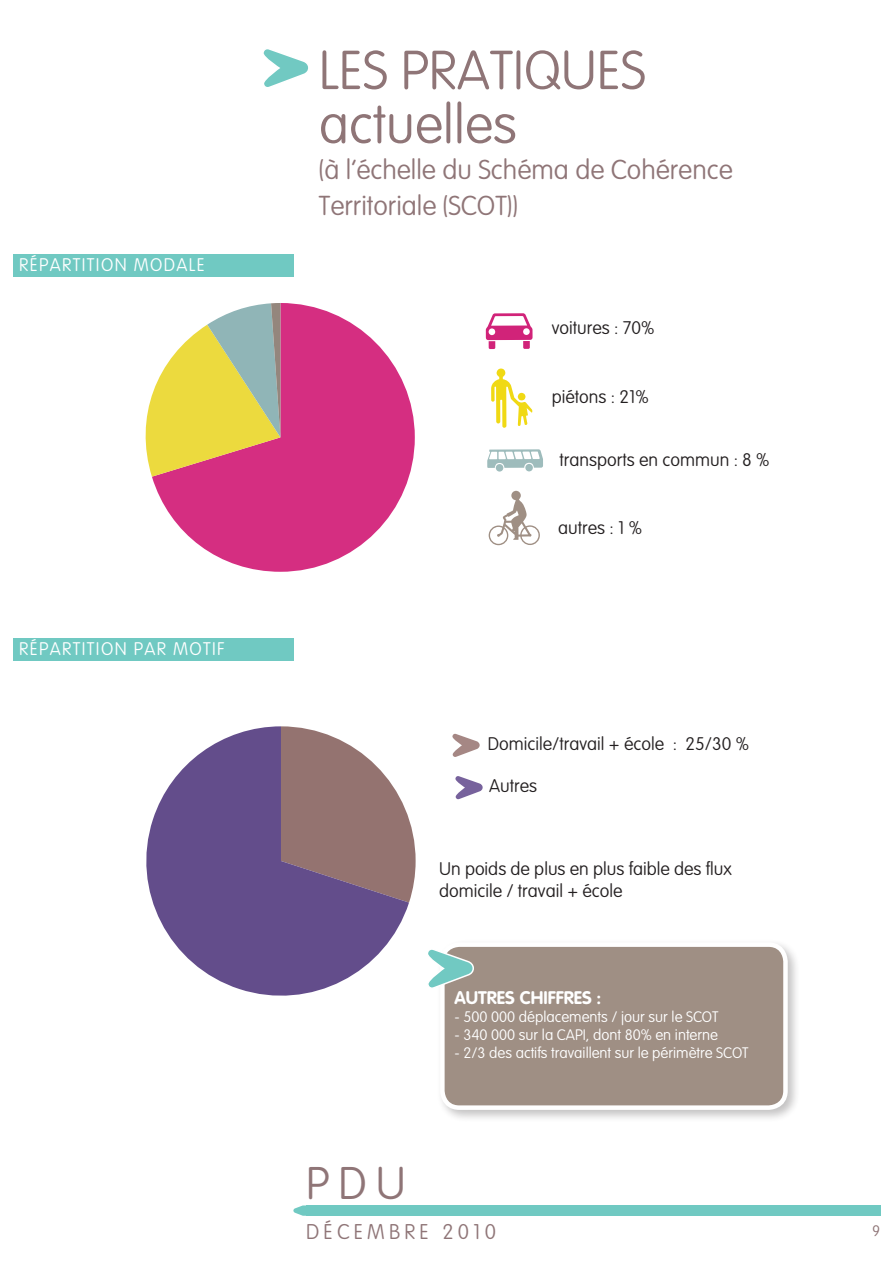
<style>
.page{position:relative;width:893px;height:1263px;background:#fff}
.page>*{position:absolute;margin:0;border:0;box-sizing:border-box;transform-origin:0 0}
.t1{font:100 54px/54px "VAG Rounded";color:#8f7577}
.t2{font:100 45px "VAG Rounded";color:#8f7577}
.t3{font:100 27px/36px "VAG Rounded";color:#8f7577}
.t4{font:100 21px "VAG Rounded";letter-spacing:.2em;color:#8f7577}
.t5{font:100 18px/21.6px "VAG Rounded";color:#231f20}
.t6{font:100 18px "VAG Rounded";letter-spacing:.075em;color:#fff}
.t7{font:700 18px "VAG Rounded";color:#fff}
.t8{font:100 15px "VAG Rounded";color:#fff}
.t9{font:100 15px "VAG Rounded";color:#8f7577}
</style>
<div class="page">
<svg style="left:263px;top:49px;width:45px;height:38px"></svg>
<div style="left:306px;top:1205px;width:574px;height:10px;background:#70c9c2"></div>
<svg style="left:293px;top:1205px;width:137px;height:11px"></svg>
<svg style="left:146px;top:726px;width:270px;height:270px"></svg>
<svg style="left:486px;top:313px;width:47px;height:36px"></svg>
<svg style="left:487px;top:449px;width:56px;height:23px"></svg>
<svg style="left:489px;top:491px;width:51px;height:54px"></svg>
<svg style="left:491px;top:368px;width:41px;height:60px"></svg>
<div style="left:13px;top:254px;width:280px;height:22px;background:#70c9c2"></div>
<div style="left:13px;top:638px;width:280px;height:23px;background:#70c9c2"></div>
<svg style="left:452px;top:734px;width:28px;height:23px"></svg>
<svg style="left:455px;top:776px;width:28px;height:23px"></svg>
<div style="left:436px;top:938px;width:364px;height:184px;background:#231f20;opacity:.27"></div>
<div style="left:442px;top:945px;width:343px;height:163px;background:#9f8f84;border-radius:17px"></div>
<div style="left:440px;top:942px;width:348px;height:168px;border:4px solid #fff;border-radius:17px"></div>
<svg style="left:428px;top:947px;width:46px;height:43px"></svg>
<svg style="left:152px;top:303px;width:263px;height:269px;fill:#d52e81"></svg>
<svg style="left:145px;top:303px;width:135px;height:174px"></svg>
<p class="t6" style="left:19px;top:254px;width:187px">RÉPARTITION MODALE</p>
<p class="t6" style="left:19px;top:639px;width:207px">RÉPARTITION PAR MOTIF</p>
<h1 class="t1" style="left:319px;top:43px;width:328px">LES PRATIQUES actuelles</h1>
<h3 class="t3" style="left:319px;top:152px;width:415px">(à l’échelle du Schéma de Cohérence<br>Territoriale (SCOT))</h3>
<p class="t5" style="left:552px;top:317px;width:104px">voitures : 70%</p>
<p class="t5" style="left:552px;top:386px;width:98px">piétons : 21%</p>
<p class="t5" style="left:559px;top:449px;width:212px">transports en commun : 8 %</p>
<p class="t5" style="left:558px;top:517px;width:85px">autres : 1 %</p>
<p class="t5" style="left:488px;top:733px;width:263px">Domicile/travail + école : 25/30 %</p>
<p class="t5" style="left:489px;top:775px;width:49px">Autres</p>
<p class="t5" style="left:439px;top:858px;width:294px">Un poids de plus en plus faible des flux domicile / travail + école</p>
<p class="t7" style="left:455px;top:987px;width:148px">AUTRES CHIFFRES :</p>
<p class="t8" style="left:455px;top:1008px;width:265px">- 500 000 déplacements / jour sur le SCOT</p>
<p class="t8" style="left:455px;top:1026px;width:265px">- 340 000 sur la CAPI, dont 80% en interne</p>
<p class="t8" style="left:455px;top:1044px;width:296px">- 2/3 des actifs travaillent sur le périmètre SCOT</p>
<h2 class="t2" style="left:306px;top:1157px;width:101px">PDU</h2>
<p class="t4" style="left:306px;top:1219px;width:191px">DÉCEMBRE 2010</p>
<p class="t9" style="left:872px;top:1222px;width:10px">9</p>
</div>
